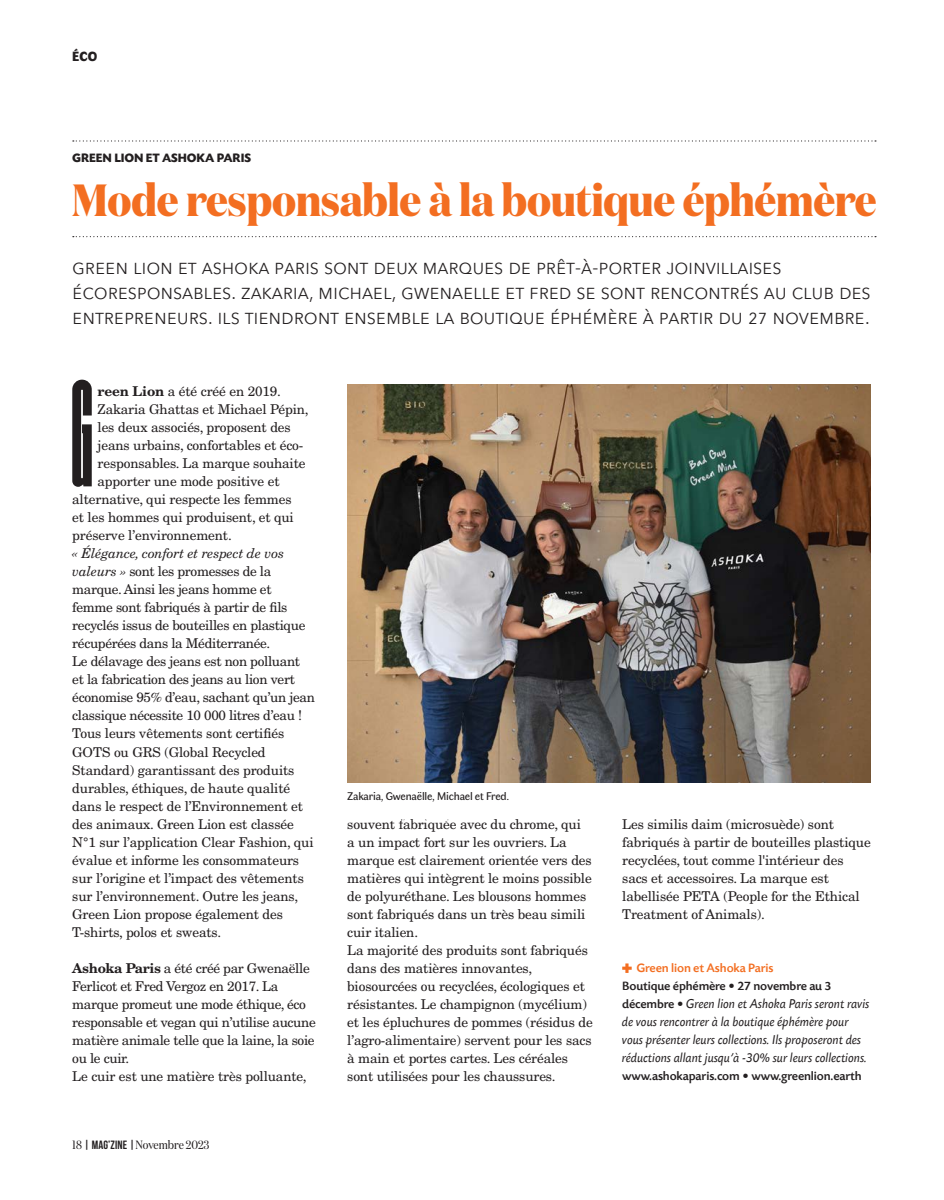
<style>
.page{position:relative;width:944px;height:1200px;background:#fff}
.page>*{position:absolute;margin:0;border:0;box-sizing:border-box;transform-origin:0 0}
.t1{font:700 88.5px "Due";color:#231f20}
.t2{font:700 45px "Domaine Disp Nar";letter-spacing:-.01em;color:#f36e21}
.t3{font:300 21px/25.2px "Avenir Next LT Pro";letter-spacing:-.01em;color:#231f20}
.t4{font:13.5px/18px "New Century Schlbk LT Std";letter-spacing:-.01em;color:#231f20}
.t5{font:italic 13.5px/18px "Today SB";letter-spacing:-.01em;color:#231f20}
.t6{font:900 13.5px "Faune Display";color:#231f20}
.t7{font:500 12.75px "Today SB";letter-spacing:-.01em;color:#231f20}
.t8{font:700 12.75px "Today SB";letter-spacing:-.01em;color:#231f20}
.t9{font:500 12.75px "Today SB";letter-spacing:-.01em;color:#f36e21}
.t10{font:12px "Domaine Disp Nar";color:#231f20}
.t11{font:11.25px "Faune Text";letter-spacing:-.02em;color:#231f20}
.s1{font-weight:700}
.s2{font-style:italic}
.s3{font-family:"Bebas Neue"}
.s4{font-weight:500;font-style:normal;font-size:12.75px}
</style>
<div class="page">
<img style="left:347px;top:384px;width:524px;height:398px">
<svg style="left:622px;top:963px;width:10px;height:9px"></svg>
<svg style="left:73px;top:140px;width:803px;height:1px"></svg>
<svg style="left:73px;top:236px;width:803px;height:1px"></svg>
<p class="t6" style="left:72px;top:46px;width:26px">ÉCO</p>
<p class="t8" style="left:72px;top:153px;width:180px">GREEN LION ET ASHOKA PARIS</p>
<h2 class="t2" style="left:72px;top:171px;width:806px">Mode responsable à la boutique éphémère</h2>
<p class="t3" style="left:72px;top:254px;width:800px">green lion et ashoka paris sont deux marques de prêt-à-porter joinvillaises écoresponsables. zakaria, michael, gwenaelle et fred se sont rencontrés au club des entrepreneurs. ils tiendront ensemble la boutique éphémère à partir du 27 novembre.</p>
<h1 class="t1" style="left:71px;top:404px;width:24px">G</h1>
<p class="t4" style="left:98px;top:382px;width:185px"><span class="s1">reen Lion</span> a été créé en 2019.</p>
<p class="t4" style="left:98px;top:400px;width:213px">Zakaria Ghattas et Michael Pépin,</p>
<p class="t4" style="left:98px;top:418px;width:195px">les deux associés, proposent des</p>
<p class="t4" style="left:98px;top:436px;width:207px">jeans urbains, confortables et éco-</p>
<p class="t4" style="left:98px;top:454px;width:210px">responsables. La marque souhaite</p>
<p class="t4" style="left:98px;top:472px;width:183px">apporter une mode positive et</p>
<p class="t4" style="left:72px;top:490px;width:221px">alternative, qui respecte les femmes</p>
<p class="t4" style="left:72px;top:508px;width:223px">et les hommes qui produisent, et qui</p>
<p class="t4" style="left:72px;top:526px;width:161px">préserve l’environnement.</p>
<p class="t4" style="left:72px;top:544px;width:244px"><span class="s2">« Élégance, confort et respect de vos valeurs »</span> sont les promesses de la marque. Ainsi les jeans homme et femme sont fabriqués à partir de fils recyclés issus de bouteilles en plastique récupérées dans la Méditerranée.<br>Le délavage des jeans est non polluant et la fabrication des jeans au lion vert économise 95% d’eau, sachant qu’un jean classique nécessite 10 000 litres d’eau !<br>Tous leurs vêtements sont certifiés GOTS ou GRS (Global Recycled Standard) garantissant des produits durables, éthiques, de haute qualité dans le respect de l’Environnement et des animaux. Green Lion est classée N°1 sur l’application Clear Fashion, qui évalue et informe les consommateurs sur l’origine et l’impact des vêtements sur l’environnement. Outre les jeans, Green Lion propose également des T-shirts, polos et sweats.</p>
<p class="t4" style="left:72px;top:958px;width:245px"><span class="s1">Ashoka Paris</span> a été créé par Gwenaëlle Ferlicot et Fred Vergoz en 2017. La marque promeut une mode éthique, éco responsable et vegan qui n’utilise aucune matière animale telle que la laine, la soie ou le cuir.<br>Le cuir est une matière très polluante,</p>
<p class="t10" style="left:72px;top:1136px;width:139px">18 <span class="s3">| MAG’ZINE |</span>Novembre 2023</p>
<p class="t11" style="left:347px;top:788px;width:164px">Zakaria, Gwenaëlle, Michael et Fred.</p>
<p class="t4" style="left:347px;top:814px;width:247px">souvent fabriquée avec du chrome, qui<br>a un impact fort sur les ouvriers. La marque est clairement orientée vers des matières qui intègrent le moins possible de polyuréthane. Les blousons hommes sont fabriqués dans un très beau simili cuir italien.<br>La majorité des produits sont fabriqués dans des matières innovantes, biosourcées ou recyclées, écologiques et résistantes. Le champignon (mycélium) et les épluchures de pommes (résidus de l’agro-alimentaire) servent pour les sacs à main et portes cartes. Les céréales sont utilisées pour les chaussures.</p>
<p class="t4" style="left:622px;top:814px;width:250px">Les similis daim (microsuède) sont fabriqués à partir de bouteilles plastique recyclées, tout comme l'intérieur des sacs et accessoires. La marque est labellisée PETA (People for the Ethical Treatment of Animals).</p>
<p class="t9" style="left:636px;top:962px;width:139px">Green lion et Ashoka Paris</p>
<p class="t7" style="left:622px;top:980px;width:211px">Boutique éphémère • 27 novembre au 3</p>
<p class="t5" style="left:622px;top:996px;width:249px"><span class="s4">décembre •</span> Green lion et Ashoka Paris seront ravis de vous rencontrer à la boutique éphémère pour vous présenter leurs collections. Ils proposeront des réductions allant jusqu’à -30% sur leurs collections.</p>
<p class="t7" style="left:622px;top:1070px;width:241px">www.ashokaparis.com • www.greenlion.earth</p>
</div>
